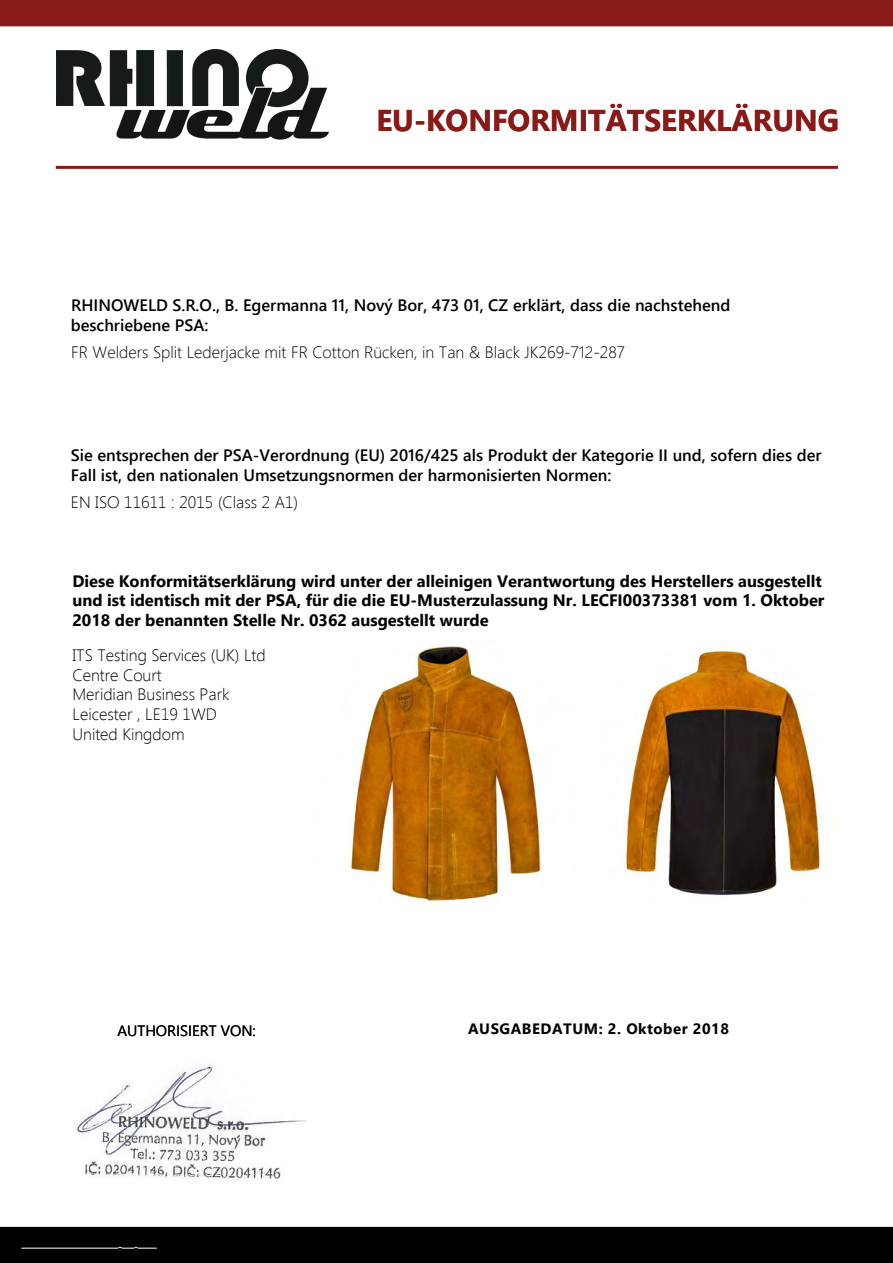
<style>
.page{position:relative;width:893px;height:1263px;background:#fff}
.page>*{position:absolute;margin:0;border:0;box-sizing:border-box;transform-origin:0 0}
.t1{font:700 30px "Segoe UI";color:#881a18}
.t2{font:600 16.5px/19.8px "Segoe UI";color:#000}
.t3{font:700 16.5px/19.8px "Segoe UI";color:#000}
.t4{font:300 16.5px/19.8px "Segoe UI";color:#000}
.t5{font:700 15px "Segoe UI";letter-spacing:.035em;color:#000}
.t6{font:15px "Segoe UI";color:#000}
</style>
<div class="page">
<div style="left:0;top:0;width:893px;height:26px;background:#881a18"></div>
<hr style="left:56px;top:166px;width:782px;height:3px;background:#881a18">
<div style="left:0;top:1227px;width:893px;height:36px;background:#000"></div>
<img style="left:348px;top:646px;width:194px;height:256px">
<img style="left:623px;top:649px;width:201px;height:247px">
<img style="left:57px;top:49px;width:272px;height:91px">
<img style="left:77px;top:1065px;width:230px;height:114px">
<h1 class="t1" style="left:376px;top:92px;width:464px">EU-KONFORMITÄTSERKLÄRUNG</h1>
<p class="t2" style="left:71px;top:294px;width:661px">RHINOWELD S.R.O., B. Egermanna 11, Nový Bor, 473 01, CZ erklärt, dass die nachstehend beschriebene PSA:</p>
<p class="t4" style="left:71px;top:341px;width:555px">FR Welders Split Lederjacke mit FR Cotton Rücken, in Tan &amp; Black JK269-712-287</p>
<p class="t2" style="left:71px;top:444px;width:752px">Sie entsprechen der PSA-Verordnung (EU) 2016/425 als Produkt der Kategorie II und, sofern dies der<br>Fall ist, den nationalen Umsetzungsnormen der harmonisierten Normen:</p>
<p class="t4" style="left:71px;top:491px;width:229px">EN ISO 11611 : 2015 (Class 2 A1)</p>
<p class="t3" style="left:72px;top:570px;width:754px">Diese Konformitätserklärung wird unter der alleinigen Verantwortung des Herstellers ausgestellt und ist identisch mit der PSA, für die die EU-Musterzulassung Nr. LECFI00373381 vom 1. Oktober<br>2018 der benannten Stelle Nr. 0362 ausgestellt wurde</p>
<p class="t4" style="left:73px;top:644px;width:195px">ITS Testing Services (UK) Ltd<br>Centre Court<br>Meridian Business Park<br>Leicester , LE19 1WD<br>United Kingdom</p>
<p class="t6" style="left:117px;top:1016px;width:140px">AUTHORISIERT VON:</p>
<p class="t5" style="left:468px;top:1014px;width:262px">AUSGABEDATUM: 2. Oktober 2018</p>
</div>
